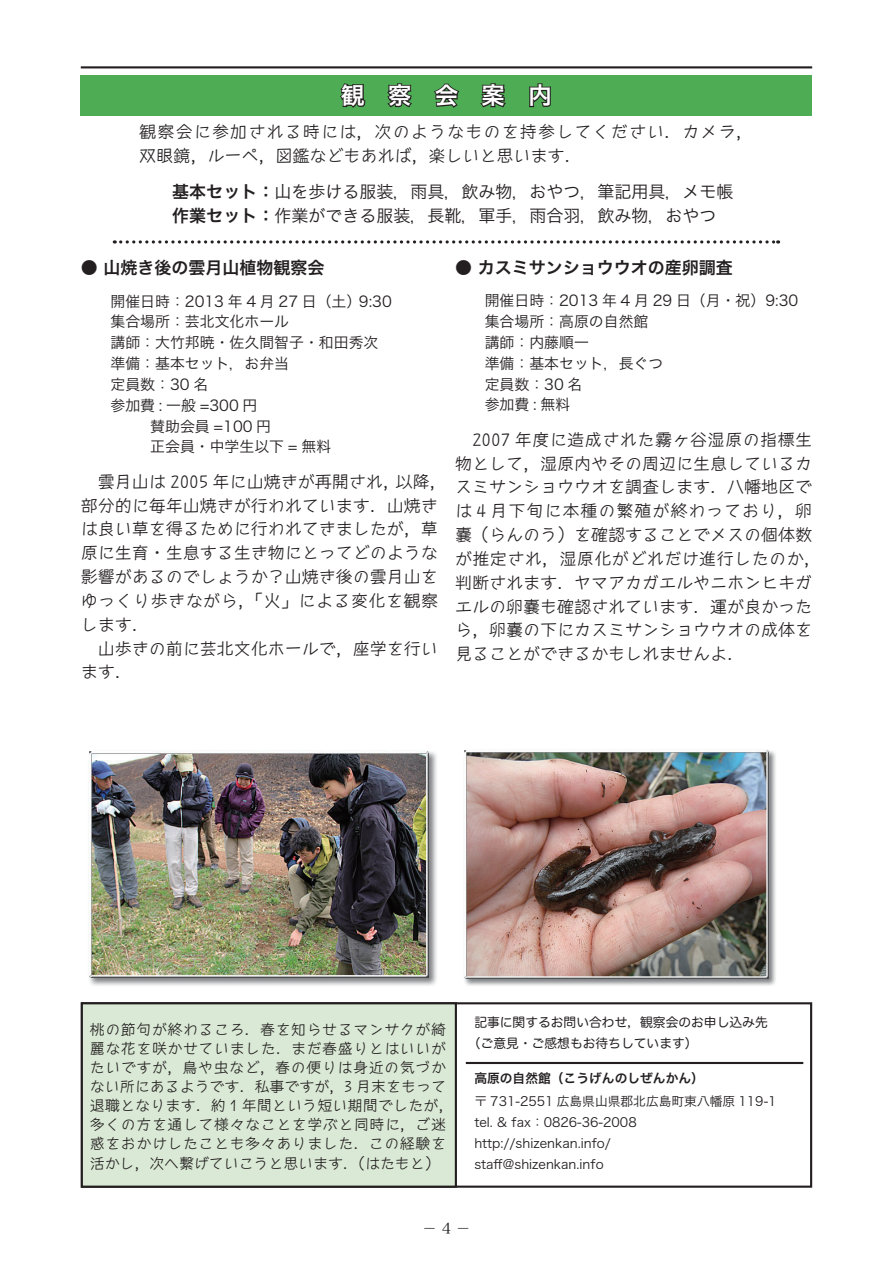
<style>
.page{position:relative;width:893px;height:1263px;background:#fff}
.page>*{position:absolute;margin:0;border:0;box-sizing:border-box;transform-origin:0 0}
.t1{font:23.4px "Hira Kaku Pro W6";color:#fff}
.t2{font:500 16.95px/23.9px "September";color:#231f20}
.t3{font:16.95px/23.4px "Hira Kaku Pro W3";color:#231f20}
.t4{font:500 16.95px/23.9px "September";letter-spacing:.07em;color:#231f20}
.t5{font:16.95px "Hira Kaku Pro W6";color:#231f20}
.t6{font:500 14.85px/19.2px "September";letter-spacing:.045em;color:#231f20}
.t7{font:14.85px/20.9px "Hira Kaku Pro W3";color:#231f20}
.t8{font:14.85px "Hira Min Pro W3";color:#231f20}
.t9{font:12.75px/21.3px "Hira Kaku Pro W3";color:#231f20}
.t10{font:12.75px/20.2px "Hira Maru Pro W4";color:#231f20}
.t11{font:12.75px "Hira Kaku Pro W6";color:#231f20}
.s1{font-family:"Hira Kaku Pro W6"}
</style>
<div class="page">
<div style="left:81px;top:75px;width:731px;height:41px;background:#4eac54"></div>
<div style="left:82px;top:1003px;width:374px;height:184px;background:#dae9d5"></div>
<div style="left:81px;top:1002px;width:376px;height:186px;border:2px solid #231f20"></div>
<hr style="left:466px;top:1062px;width:337px;height:2px;background:#231f20">
<svg style="left:340px;top:83px;width:26px;height:25px"></svg>
<svg style="left:387px;top:83px;width:25px;height:25px"></svg>
<svg style="left:434px;top:83px;width:26px;height:25px"></svg>
<svg style="left:480px;top:83px;width:26px;height:25px"></svg>
<svg style="left:529px;top:83px;width:22px;height:25px"></svg>
<hr style="left:81px;top:66px;width:731px;height:2px;background:#231f20">
<svg style="left:121px;top:240px;width:658px;height:4px"></svg>
<img style="left:89px;top:751px;width:348px;height:235px">
<img style="left:464px;top:750px;width:312px;height:236px">
<h1 class="t1" style="left:341px;top:74px;width:212px">観　察　会　案　内</h1>
<p class="t4" style="left:139px;top:119px;width:615px">観察会に参加される時には，次のようなものを持参してください．カメラ，双眼鏡，ルーペ，図鑑などもあれば，楽しいと思います．</p>
<p class="t3" style="left:172px;top:179px;width:563px"><span class="s1">基本セット：</span>山を歩ける服装，雨具，飲み物，おやつ，筆記用具，メモ帳<span class="s1">作業セット：</span>作業ができる服装，長靴，軍手，雨合羽，飲み物，おやつ</p>
<p class="t5" style="left:81px;top:253px;width:245px">● 山焼き後の雲月山植物観察会</p>
<p class="t7" style="left:111px;top:289px;width:283px">開催日時：2013 年 4 月 27 日（土）9:30</p>
<p class="t7" style="left:111px;top:310px;width:180px">集合場所：芸北文化ホール</p>
<p class="t7" style="left:111px;top:331px;width:269px">講師：大竹邦暁・佐久間智子・和田秀次</p>
<p class="t7" style="left:111px;top:352px;width:180px">準備：基本セット，お弁当</p>
<p class="t7" style="left:111px;top:373px;width:99px">定員数：30 名</p>
<p class="t7" style="left:111px;top:394px;width:148px">参加費 : 一般 =300 円</p>
<p class="t7" style="left:120px;top:414px;width:152px">　　賛助会員 =100 円</p>
<p class="t7" style="left:120px;top:435px;width:212px">　　正会員・中学生以下 = 無料</p>
<p class="t2" style="left:81px;top:469px;width:367px;text-indent:17px">雲月山は 2005 年に山焼きが再開され，以降，部分的に毎年山焼きが行われています．山焼きは良い草を得るために行われてきましたが，草原に生育・生息する生き物にとってどのような影響があるのでしょうか？山焼き後の雲月山をゆっくり歩きながら，「火」による変化を観察します．</p>
<p class="t2" style="left:81px;top:636px;width:359px;text-indent:17px">山歩きの前に芸北文化ホールで，座学を行います．</p>
<p class="t5" style="left:455px;top:252px;width:279px">● カスミサンショウウオの産卵調査</p>
<p class="t7" style="left:485px;top:289px;width:315px">開催日時：2013 年 4 月 29 日（月・祝）9:30集合場所：高原の自然館<br>講師：内藤順一<br>準備：基本セット，長ぐつ<br>定員数：30 名<br>参加費 : 無料</p>
<p class="t2" style="left:455px;top:427px;width:367px;text-indent:17px">2007 年度に造成された霧ヶ谷湿原の指標生物として，湿原内やその周辺に生息しているカスミサンショウウオを調査します．八幡地区では 4 月下旬に本種の繁殖が終わっており，卵嚢（らんのう）を確認することでメスの個体数が推定され，湿原化がどれだけ進行したのか，判断されます．ヤマアカガエルやニホンヒキガエルの卵嚢も確認されています．運が良かったら，卵嚢の下にカスミサンショウウオの成体を見ることができるかもしれませんよ．</p>
<p class="t6" style="left:90px;top:1019px;width:365px">桃の節句が終わるころ．春を知らせるマンサクが綺麗な花を咲かせていました．まだ春盛りとはいいがたいですが，鳥や虫など，春の便りは身近の気づかない所にあるようです．私事ですが，3 月末をもって退職となります．約 1 年間という短い期間でしたが，多くの方を通して様々なことを学ぶと同時に，ご迷惑をおかけしたことも多々ありました．この経験を活かし，次へ繋げていこうと思います．（はたもと）</p>
<p class="t10" style="left:468px;top:1012px;width:301px;text-indent:6px">記事に関するお問い合わせ，観察会のお申し込み先（ご意見・ご感想もお待ちしています）</p>
<p class="t11" style="left:474px;top:1067px;width:231px">高原の自然館（こうげんのしぜんかん）</p>
<p class="t9" style="left:474px;top:1089px;width:304px">〒 731-2551 広島県山県郡北広島町東八幡原 119-1 tel. &amp; fax：0826-36-2008<br>http://shizenkan.info/<br>staff@shizenkan.info</p>
<p class="t8" style="left:422px;top:1216px;width:50px">－ 4 －</p>
</div>
